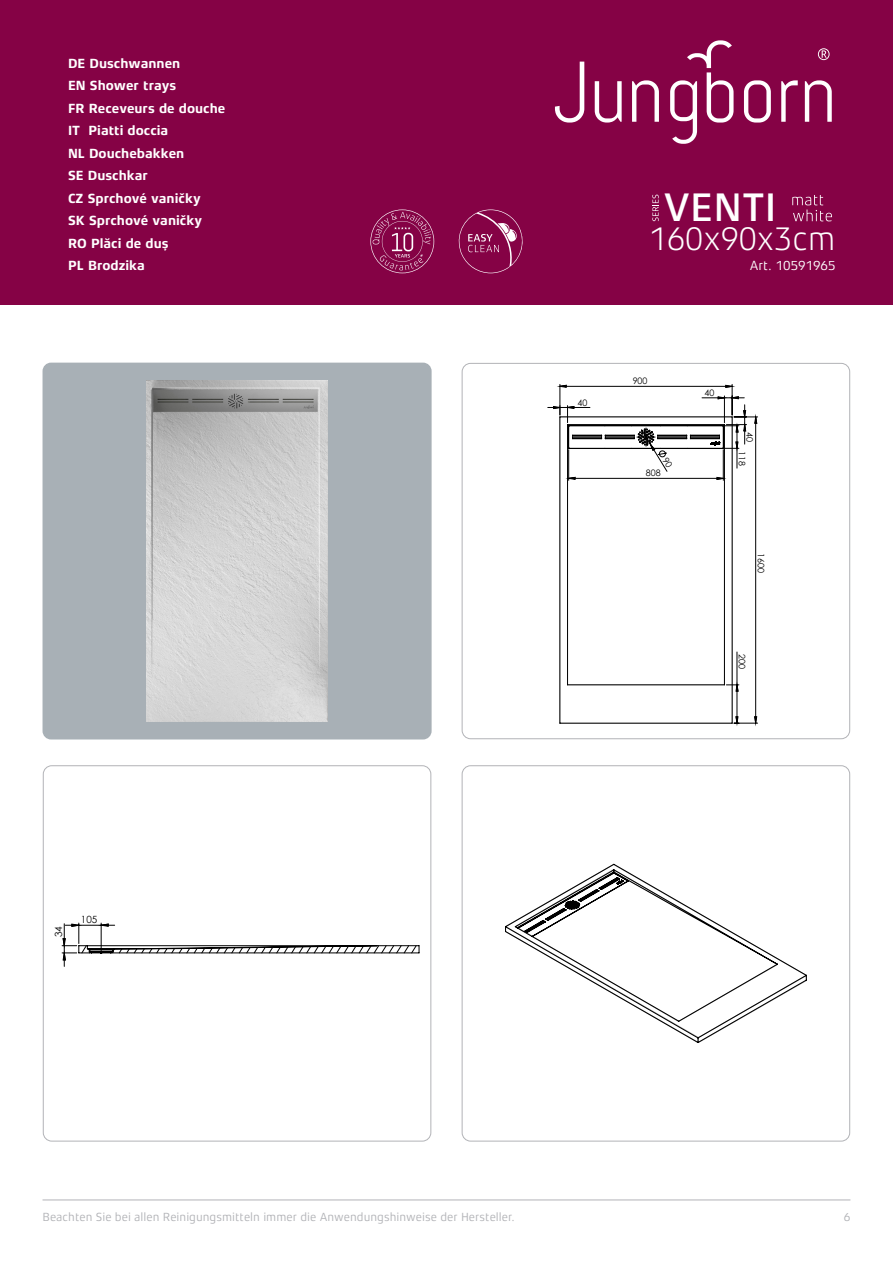
<style>
.page{position:relative;width:893px;height:1263px;background:#fff}
.page>*{position:absolute;margin:0;border:0;box-sizing:border-box;transform-origin:0 0}
.t1{font:500 40.5px "Xenois Sans Pro";color:#fff}
.t2{font:300 33.75px "Xenois Sans Pro";color:#fff}
.t3{font:700 13.5px "Xenois Sans Pro";color:#fff}
.t4{font:13.5px "Xenois Sans Pro";color:#fff}
.t5{font:12px "Xenois Sans Pro";color:#b2b3b7}
.t6{font:9.9px "Century Gothic";color:#000}
.t7{font:9px "Century Gothic";color:#000}
</style>
<div class="page">
<hr style="left:43px;top:1199px;width:807px;height:1px;background:#b2b3b7">
<div style="left:0;top:0;width:893px;height:305px;background:#850245"></div>
<svg style="left:555px;top:40px;width:277px;height:104px;background:#94235d"></svg>
<div style="left:43px;top:363px;width:389px;height:376px;background:#a8b0b6;border-radius:9px"></div>
<img style="left:146px;top:381px;width:182px;height:340px">
<div style="left:462px;top:363px;width:388px;height:376px;border:1px solid #b2b3b7;border-radius:9px"></div>
<svg style="left:62px;top:923px;width:358px;height:43px"></svg>
<div style="left:43px;top:765px;width:388px;height:376px;border:1px solid #b2b3b7;border-radius:9px"></div>
<svg style="left:505px;top:863px;width:302px;height:180px"></svg>
<div style="left:462px;top:765px;width:388px;height:376px;border:1px solid #b2b3b7;border-radius:9px"></div>
<svg style="left:370px;top:210px;width:64px;height:63px;background:#93205b"></svg>
<svg style="left:459px;top:210px;width:64px;height:63px;background:#931f5a"></svg>
<svg style="left:652px;top:195px;width:7px;height:26px"></svg>
<svg style="left:792px;top:195px;width:40px;height:26px"></svg>
<svg style="left:548px;top:384px;width:210px;height:340px"></svg>
<p class="t3" style="left:68px;top:56px;width:114px">DE Duschwannen</p>
<p class="t3" style="left:68px;top:78px;width:110px">EN Shower trays</p>
<p class="t3" style="left:68px;top:101px;width:159px">FR Receveurs de douche</p>
<p class="t3" style="left:68px;top:123px;width:102px">IT Piatti doccia</p>
<p class="t3" style="left:68px;top:146px;width:118px">NL Douchebakken</p>
<p class="t3" style="left:68px;top:168px;width:81px">SE Duschkar</p>
<p class="t3" style="left:68px;top:191px;width:134px">CZ Sprchové vaničky</p>
<p class="t3" style="left:68px;top:213px;width:136px">SK Sprchové vaničky</p>
<p class="t3" style="left:68px;top:236px;width:102px">RO Plăci de duș</p>
<p class="t3" style="left:68px;top:258px;width:78px">PL Brodzika</p>
<p class="t6" style="left:52px;top:937px;width:12px;rotate:-90deg">34</p>
<p class="t6" style="left:81px;top:912px;width:18px">105</p>
<p class="t7" style="left:578px;top:396px;width:11px">40</p>
<h1 class="t1" style="left:663px;top:184px;width:114px">VENTI</h1>
<h2 class="t2" style="left:649px;top:220px;width:188px">160x90x3cm</h2>
<p class="t7" style="left:633px;top:375px;width:16px">900</p>
<p class="t7" style="left:646px;top:467px;width:16px">808</p>
<p class="t4" style="left:750px;top:258px;width:87px">Art. 10591965</p>
<p class="t7" style="left:704px;top:386px;width:11px">40</p>
<p class="t7" style="left:756px;top:432px;width:11px;rotate:90deg">40</p>
<p class="t7" style="left:748px;top:451px;width:16px;rotate:90deg">118</p>
<p class="t7" style="left:767px;top:553px;width:21px;rotate:90deg">1600</p>
<p class="t7" style="left:748px;top:654px;width:16px;rotate:90deg">200</p>
<p class="t5" style="left:43px;top:1210px;width:474px">Beachten Sie bei allen Reinigungsmitteln immer die Anwendungshinweise der Hersteller.</p>
<p class="t5" style="left:844px;top:1210px;width:8px">6</p>
</div>
